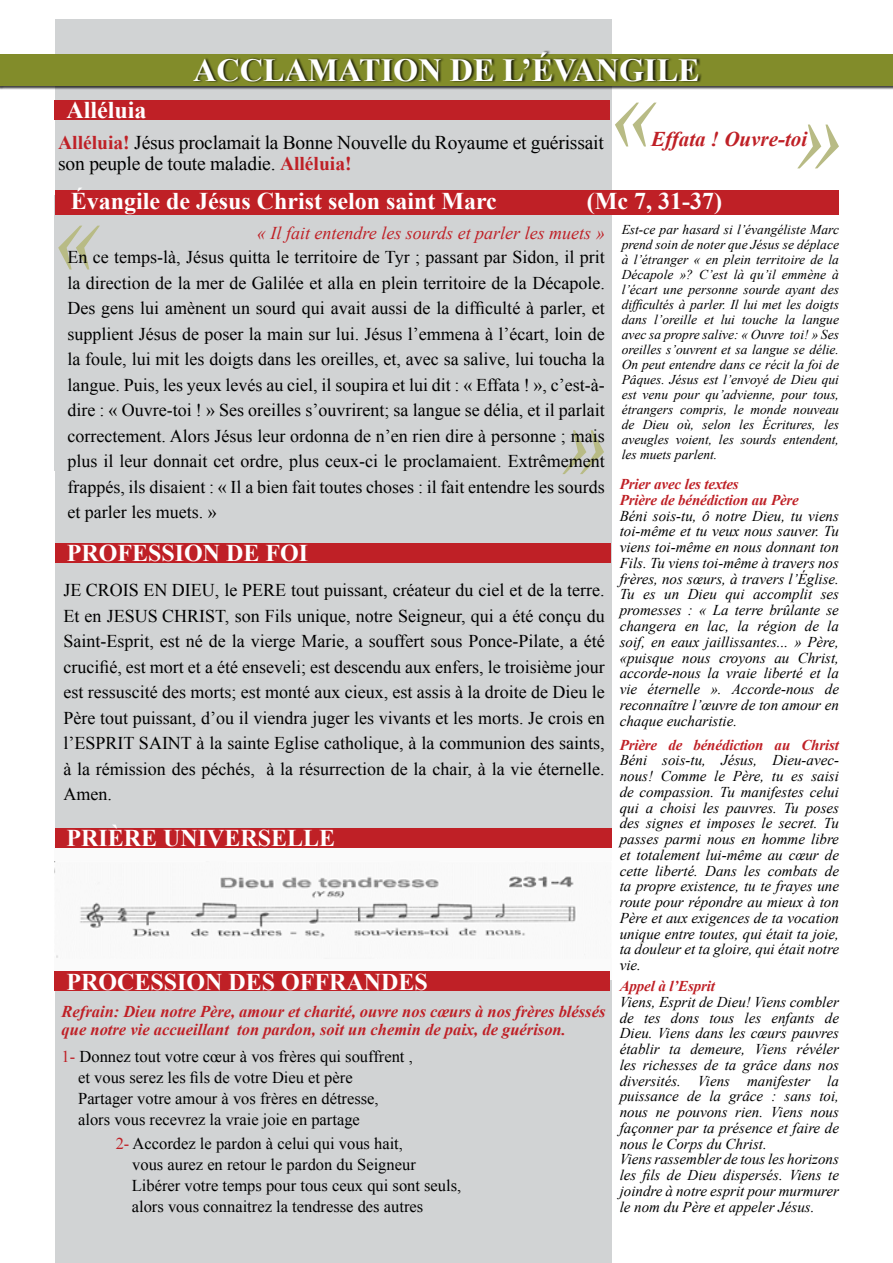
<style>
.page{position:relative;width:893px;height:1263px;background:#fff}
.page>*{position:absolute;margin:0;border:0;box-sizing:border-box;transform-origin:0 0}
.t1{font:700 32.25px "Times New Roman";color:#fff}
.t2{font:700 24px "Times New Roman";color:#fff}
.t3{font:italic 700 21px "Times New Roman";color:#bf2026}
.t4{font:19.5px/21px "Times New Roman";letter-spacing:-.01em;color:#000}
.t5{font:18px/25.5px "Times New Roman";color:#000;text-align:justify}
.t6{font:italic 18px "Times New Roman";color:#bf2026}
.t7{font:16.5px/21px "Times New Roman";color:#000}
.t8{font:italic 700 16.5px/18px "Times New Roman";color:#bf2026}
.t9{font:italic 15px/15.8px "Times New Roman";color:#000;text-align:justify}
.t10{font:italic 700 15px/15.8px "Times New Roman";letter-spacing:-.01em;color:#bf2026}
.t11{font:italic 13.5px/15px "Times New Roman";color:#000;text-align:justify}
.s1{font-weight:700;color:#bf2026}
.s2{color:#bf2026}
</style>
<div class="page">
<div style="left:55px;top:19px;width:556px;height:1244px;background:#d1d3d4"></div>
<div style="left:0;top:54px;width:893px;height:36px;background:#000;opacity:.75"></div>
<div style="left:0;top:55px;width:893px;height:31px;background:#828c2a"></div>
<div style="left:194px;top:50px;width:509px;height:33px;background:#000;opacity:.75"></div>
<div style="left:55px;top:101px;width:555px;height:19px;background:#bf2026"></div>
<div style="left:55px;top:190px;width:784px;height:25px;background:#bf2026"></div>
<div style="left:55px;top:543px;width:555px;height:20px;background:#bf2026"></div>
<svg style="left:615px;top:103px;width:41px;height:43px"></svg>
<svg style="left:58px;top:226px;width:42px;height:43px"></svg>
<svg style="left:797px;top:125px;width:42px;height:43px"></svg>
<svg style="left:562px;top:430px;width:42px;height:44px"></svg>
<div style="left:54px;top:844px;width:557px;height:135px;background:#fafafa"></div>
<img style="left:56px;top:876px;width:520px;height:82px">
<div style="left:55px;top:828px;width:556px;height:19px;background:#bf2026"></div>
<div style="left:55px;top:971px;width:555px;height:19px;background:#bf2026"></div>
<h2 class="t2" style="left:66px;top:94px;width:82px">Alléluia</h2>
<h1 class="t1" style="left:193px;top:48px;width:508px">ACCLAMATION DE L’ÉVANGILE</h1>
<h3 class="t4" style="left:58px;top:132px;width:547px"><span class="s1">Alléluia!</span> Jésus proclamait la Bonne Nouvelle du Royaume et guérissait son peuple de toute maladie. <span class="s1">Alléluia!</span></h3>
<h3 class="t3" style="left:651px;top:124px;width:157px">Effata ! Ouvre-toi</h3>
<h2 class="t2" style="left:71px;top:184px;width:428px">Évangile de Jésus Christ selon saint Marc</h2>
<h2 class="t2" style="left:587px;top:184px;width:137px">(Mc 7, 31‑37)</h2>
<p class="t6" style="left:257px;top:220px;width:583px">« Il fait entendre les sourds et parler les muets » <sup>Est-ce</sup> <sup>par</sup> <sup>hasard</sup> <sup>si</sup> <sup>l’évangéliste</sup> <sup>Marc</sup></p>
<p class="t11" style="left:622px;top:236px;width:219px">prend soin de noter que Jésus se déplace à l’étranger « en plein territoire de la Décapole »? C’est là qu’il emmène à l’écart une personne sourde ayant des difficultés à parler. Il lui met les doigts dans l’oreille et lui touche la langue avec sa propre salive: « Ouvre toi! » Ses oreilles s’ouvrent et sa langue se délie.<br>On peut entendre dans ce récit la foi de Pâques. Jésus est l’envoyé de Dieu qui est venu pour qu’advienne, pour tous, étrangers compris, le monde nouveau de Dieu où, selon les Écritures, les aveugles voient, les sourds entendent, les muets parlent.</p>
<p class="t5" style="left:67px;top:244px;width:539px">En ce temps-là, Jésus quitta le territoire de Tyr ; passant par Sidon, il prit la direction de la mer de Galilée et alla en plein territoire de la Décapole.<br>Des gens lui amènent un sourd qui avait aussi de la difficulté à parler, et supplient Jésus de poser la main sur lui. Jésus l’emmena à l’écart, loin de la foule, lui mit les doigts dans les oreilles, et, avec sa salive, lui toucha la langue. Puis, les yeux levés au ciel, il soupira et lui dit : « Effata ! », c’est-à&shy;dire : « Ouvre-toi ! » Ses oreilles s’ouvrirent; sa langue se délia, et il parlait correctement. Alors Jésus leur ordonna de n’en rien dire à personne ; mais plus il leur donnait cet ordre, plus ceux-ci le proclamaient. Extrêmement frappés, ils disaient : « Il a bien fait toutes choses : il fait entendre les sourds et parler les muets. »</p>
<p class="t10" style="left:620px;top:476px;width:181px">Prier avec les textes<br>Prière de bénédiction au Père</p>
<p class="t9" style="left:620px;top:507px;width:221px">Béni sois-tu, ô notre Dieu, tu viens toi-même et tu veux nous sauver. Tu viens toi-même en nous donnant ton Fils. Tu viens toi-même à travers nos frères, nos sœurs, à travers l’Église.<br>Tu es un Dieu qui accomplit ses promesses : « La terre brûlante se changera en lac, la région de la soif, en eaux jaillissantes... » Père, «puisque nous croyons au Christ, accorde-nous la vraie liberté et la vie éternelle ». Accorde-nous de reconnaître l’œuvre de ton amour en chaque eucharistie.</p>
<p class="t10" style="left:620px;top:736px;width:221px">Prière de bénédiction au Christ</p>
<p class="t9" style="left:620px;top:752px;width:221px">Béni sois-tu, Jésus, Dieu-avec&shy;nous! Comme le Père, tu es saisi de compassion. Tu manifestes celui qui a choisi les pauvres. Tu poses des signes et imposes le secret. Tu passes parmi nous en homme libre et totalement lui-même au cœur de cette liberté. Dans les combats de ta propre existence, tu te frayes une route pour répondre au mieux à ton Père et aux exigences de ta vocation unique entre toutes, qui était ta joie, ta douleur et ta gloire, qui était notre vie.</p>
<p class="t10" style="left:620px;top:978px;width:97px">Appel à l’Esprit</p>
<p class="t9" style="left:620px;top:993px;width:221px;text-align:left">Viens, Esprit de Dieu! Viens combler de tes dons tous les enfants de Dieu. Viens dans les cœurs pauvres établir ta demeure, Viens révéler les richesses de ta grâce dans nos diversités. Viens manifester la puissance de la grâce : sans toi, nous ne pouvons rien. Viens nous façonner par ta présence et faire de nous le Corps du Christ.<br>Viens rassembler de tous les horizons les fils de Dieu dispersés. Viens te joindre à notre esprit pour murmurer le nom du Père et appeler Jésus.</p>
<h2 class="t2" style="left:67px;top:536px;width:243px">PROFESSION DE FOI</h2>
<p class="t5" style="left:63px;top:577px;width:543px">JE CROIS EN DIEU, le PERE tout puissant, créateur du ciel et de la terre.<br>Et en JESUS CHRIST, son Fils unique, notre Seigneur, qui a été conçu du Saint-Esprit, est né de la vierge Marie, a souffert sous Ponce-Pilate, a été crucifié, est mort et a été enseveli; est descendu aux enfers, le troisième jour est ressuscité des morts; est monté aux cieux, est assis à la droite de Dieu le Père tout puissant, d’ou il viendra juger les vivants et les morts. Je crois en l’ESPRIT SAINT à la sainte Eglise catholique, à la communion des saints, à la rémission des péchés, à la résurrection de la chair, à la vie éternelle.<br>Amen.</p>
<h2 class="t2" style="left:66px;top:822px;width:270px">PRIÈRE UNIVERSELLE</h2>
<h2 class="t2" style="left:66px;top:965px;width:363px">PROCESSION DES OFFRANDES</h2>
<p class="t8" style="left:62px;top:1002px;width:545px">Refrain: Dieu notre Père, amour et charité, ouvre nos cœurs à nos frères bléssés que notre vie accueillant ton pardon, soit un chemin de paix, de guérison.</p>
<p class="t7" style="left:78px;top:1046px;width:336px;text-indent:-16px"><span class="s2">1-</span> Donnez tout votre cœur à vos frères qui souffrent , et vous serez les fils de votre Dieu et père<br>Partager votre amour à vos frères en détresse, alors vous recevrez la vraie joie en partage</p>
<p class="t7" style="left:132px;top:1133px;width:331px;text-indent:-16px"><span class="s2">2-</span> Accordez le pardon à celui qui vous hait,<br>vous aurez en retour le pardon du Seigneur Libérer votre temps pour tous ceux qui sont seuls, alors vous connaitrez la tendresse des autres</p>
</div>
